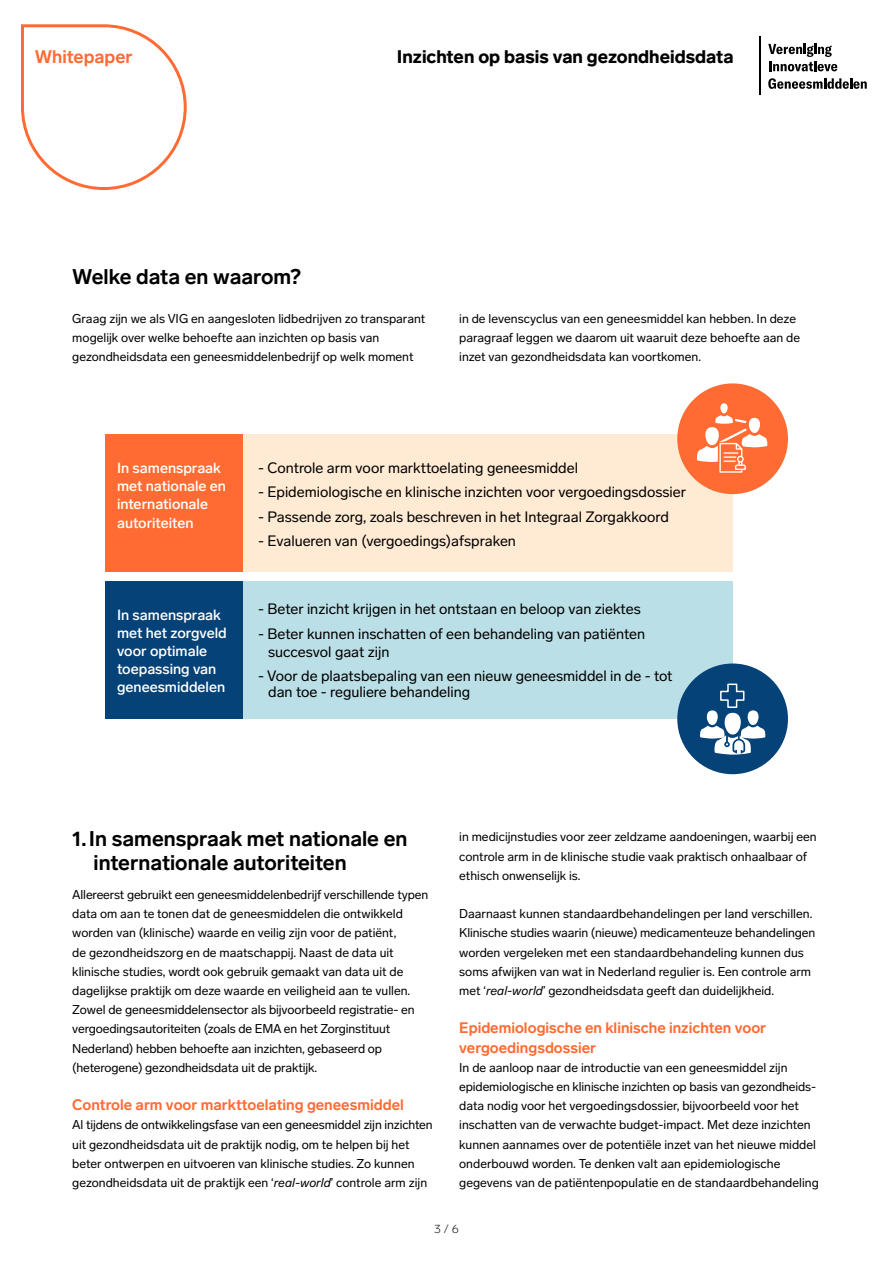
<style>
.page{position:relative;width:893px;height:1263px;background:#fff}
.page>*{position:absolute;margin:0;border:0;box-sizing:border-box;transform-origin:0 0}
.t1{font:700 21px/24px "Lab Grotesque";color:#000}
.t2{font:900 18px "Lab Grotesque";color:#000}
.t3{font:700 18px "Lab Grotesque";color:#ff6b33}
.t4{font:700 15px/19.2px "Lab Grotesque";color:#ff6b33}
.t5{font:14.85px/18px "Lab Grotesque";color:#000}
.t6{font:500 14.55px/18.1px "Lab Grotesque";color:#fff}
.t7{font:12.6px/19.2px "Lab Grotesque";color:#000}
.t8{font:300 12px "Lab Grotesque";color:#333}
.s1{font-style:italic}
</style>
<div class="page">
<hr style="left:759px;top:37px;width:2px;height:58px;background:#000">
<svg style="left:768px;top:44px;width:69px;height:27px"></svg>
<svg style="left:768px;top:78px;width:99px;height:11px"></svg>
<svg style="left:21px;top:24px;width:166px;height:166px"></svg>
<div style="left:105px;top:434px;width:138px;height:138px;background:#ff6b33"></div>
<div style="left:105px;top:581px;width:138px;height:138px;background:#054277"></div>
<div style="left:243px;top:434px;width:490px;height:138px;background:#ffead3"></div>
<div style="left:243px;top:581px;width:490px;height:138px;background:#bbdfe6"></div>
<div style="left:677px;top:663px;width:111px;height:111px;background:#054277;border-radius:50%"></div>
<svg style="left:700px;top:683px;width:65px;height:72px"></svg>
<div style="left:677px;top:383px;width:111px;height:111px;background:#ff6b33;border-radius:50%"></div>
<svg style="left:697px;top:403px;width:70px;height:79px"></svg>
<h2 class="t3" style="left:35px;top:45px;width:99px">Whitepaper</h2>
<h2 class="t2" style="left:397px;top:44px;width:338px">Inzichten op basis van gezondheidsdata</h2>
<h1 class="t1" style="left:72px;top:264px;width:230px">Welke data en waarom?</h1>
<p class="t7" style="left:72px;top:308px;width:354px">Graag zijn we als VIG en aangesloten lidbedrijven zo transparant mogelijk over welke behoefte aan inzichten op basis van gezondheidsdata een geneesmiddelenbedrijf op welk moment</p>
<p class="t7" style="left:459px;top:308px;width:342px">in de levenscyclus van een geneesmiddel kan hebben. In deze paragraaf leggen we daarom uit waaruit deze behoefte aan de inzet van gezondheidsdata kan voortkomen.</p>
<p class="t6" style="left:117px;top:458px;width:111px">In samenspraak met nationale en internationale autoriteiten</p>
<p class="t6" style="left:117px;top:605px;width:111px">In samenspraak met het zorgveld voor optimale toepassing van geneesmiddelen</p>
<p class="t5" style="left:258px;top:458px;width:321px">- Controle arm voor markttoelating geneesmiddel</p>
<p class="t5" style="left:258px;top:483px;width:430px">- Epidemiologische en klinische inzichten voor vergoedingsdossier</p>
<p class="t5" style="left:258px;top:507px;width:412px">- Passende zorg, zoals beschreven in het Integraal Zorgakkoord</p>
<p class="t5" style="left:258px;top:531px;width:259px">- Evalueren van (vergoedings)afspraken</p>
<p class="t5" style="left:258px;top:600px;width:384px">- Beter inzicht krijgen in het ontstaan en beloop van ziektes</p>
<p class="t5" style="left:268px;top:624px;width:378px;text-indent:-10px">- Beter kunnen inschatten of een behandeling van patiënten succesvol gaat zijn</p>
<p class="t5" style="left:268px;top:667px;width:406px;line-height:16.5px;text-indent:-10px">- Voor de plaatsbepaling van een nieuw geneesmiddel in de - tot dan toe - reguliere behandeling</p>
<h1 class="t1" style="left:94px;top:826px;width:315px;text-indent:-21px">1.In samenspraak met nationale en internationale autoriteiten</h1>
<p class="t7" style="left:72px;top:884px;width:358px">Allereerst gebruikt een geneesmiddelenbedrijf verschillende typen data om aan te tonen dat de geneesmiddelen die ontwikkeld worden van (klinische) waarde en veilig zijn voor de patiënt,<br>de gezondheidszorg en de maatschappij. Naast de data uit klinische studies, wordt ook gebruik gemaakt van data uit de dagelijkse praktijk om deze waarde en veiligheid aan te vullen.<br>Zowel de geneesmiddelensector als bijvoorbeeld registratie- en vergoedingsautoriteiten (zoals de EMA en het Zorginstituut Nederland) hebben behoefte aan inzichten, gebaseerd op (heterogene) gezondheidsdata uit de praktijk.</p>
<p class="t4" style="left:72px;top:1095px;width:333px">Controle arm voor markttoelating geneesmiddel</p>
<p class="t7" style="left:72px;top:1115px;width:362px">Al tijdens de ontwikkelingsfase van een geneesmiddel zijn inzichten uit gezondheidsdata uit de praktijk nodig, om te helpen bij het beter ontwerpen en uitvoeren van klinische studies. Zo kunnen gezondheidsdata uit de praktijk een ‘<span class="s1">real-world</span>’ controle arm zijn</p>
<p class="t7" style="left:459px;top:827px;width:359px">in medicijnstudies voor zeer zeldzame aandoeningen, waarbij een controle arm in de klinische studie vaak praktisch onhaalbaar of ethisch onwenselijk is.</p>
<p class="t7" style="left:459px;top:904px;width:357px">Daarnaast kunnen standaardbehandelingen per land verschillen.<br>Klinische studies waarin (nieuwe) medicamenteuze behandelingen worden vergeleken met een standaardbehandeling kunnen dus soms afwijken van wat in Nederland regulier is. Een controle arm met ‘<span class="s1">real-world</span>’ gezondheidsdata geeft dan duidelijkheid.</p>
<p class="t4" style="left:459px;top:1018px;width:308px">Epidemiologische en klinische inzichten voor vergoedingsdossier</p>
<p class="t7" style="left:459px;top:1057px;width:361px">In de aanloop naar de introductie van een geneesmiddel zijn epidemiologische en klinische inzichten op basis van gezondheids&shy;data nodig voor het vergoedingsdossier, bijvoorbeeld voor het inschatten van de verwachte budget-impact. Met deze inzichten kunnen aannames over de potentiële inzet van het nieuwe middel onderbouwd worden. Te denken valt aan epidemiologische gegevens van de patiëntenpopulatie en de standaardbehandeling</p>
<p class="t8" style="left:434px;top:1221px;width:26px">3 / 6</p>
</div>
